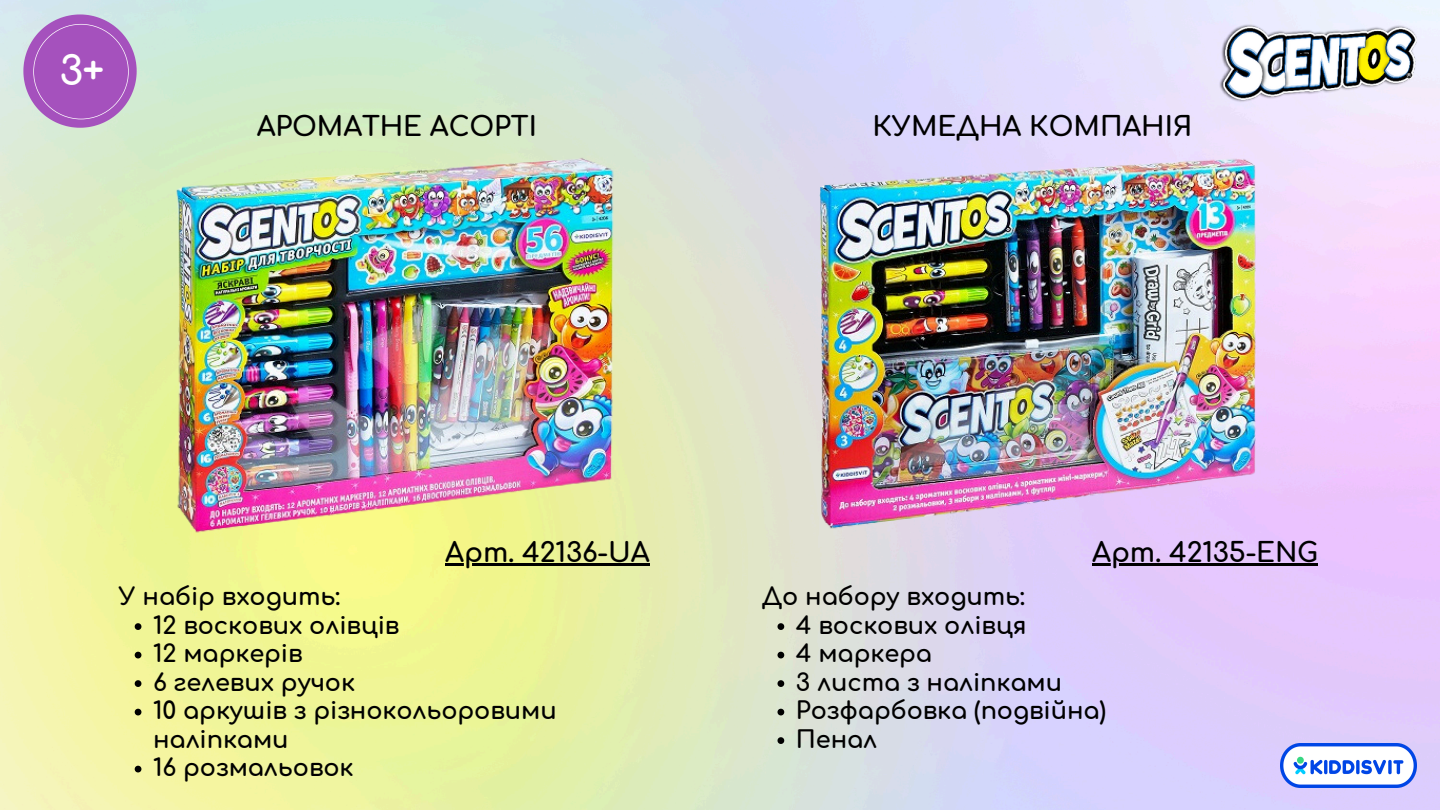
<style>
.page{position:relative;width:1440px;height:810px;background:#fff}
.page>*{position:absolute;margin:0;border:0;box-sizing:border-box;transform-origin:0 0}
.t1{font:700 39.9px "Comfortaa";color:#fff}
.t2{font:700 27px "Comfortaa";letter-spacing:-.005em;color:#000}
.t3{font:700 24px/28.5px "Comfortaa";letter-spacing:-.005em;color:#000}
</style>
<div class="page">
<img style="left:0;top:0;width:1440px;height:810px">
<img style="left:174px;top:138px;width:459px;height:400px">
<svg style="left:135px;top:623px;width:6px;height:7px"></svg>
<svg style="left:135px;top:652px;width:6px;height:6px"></svg>
<svg style="left:135px;top:680px;width:6px;height:7px"></svg>
<svg style="left:135px;top:709px;width:6px;height:6px"></svg>
<svg style="left:135px;top:766px;width:6px;height:6px"></svg>
<img style="left:776px;top:82px;width:524px;height:477px">
<svg style="left:778px;top:623px;width:6px;height:7px"></svg>
<svg style="left:778px;top:652px;width:6px;height:6px"></svg>
<svg style="left:778px;top:680px;width:6px;height:7px"></svg>
<svg style="left:778px;top:709px;width:6px;height:6px"></svg>
<svg style="left:778px;top:737px;width:6px;height:7px"></svg>
<hr style="left:445px;top:563px;width:205px;height:2px;background:#000">
<hr style="left:1092px;top:563px;width:226px;height:2px;background:#000">
<svg style="left:23px;top:14px;width:114px;height:114px;background:#b176c5"></svg>
<img style="left:1190px;top:7px;width:250px;height:108px">
<img style="left:1280px;top:744px;width:136px;height:44px">
<h4 class="t1" style="left:60px;top:49px;width:46px">3+</h4>
<h4 class="t2" style="left:257px;top:112px;width:282px">АРОМАТНЕ АСОРТІ</h4>
<p class="t2" style="left:873px;top:112px;width:321px">КУМЕДНА КОМПАНІЯ</p>
<h2 class="t2" style="left:445px;top:538px;width:206px">Арт. 42136-UA</h2>
<h3 class="t2" style="left:1092px;top:538px;width:228px">Арт. 42135-ENG</h3>
<p class="t3" style="left:119px;top:583px;width:223px">У набір входить:</p>
<p class="t3" style="left:153px;top:612px;width:248px">12 воскових олівців</p>
<h1 class="t3" style="left:153px;top:640px;width:151px">12 маркерів</h1>
<h2 class="t3" style="left:153px;top:669px;width:203px">6 гелевих ручок</h2>
<p class="t3" style="left:153px;top:697px;width:405px">10 аркушів з різнокольоровими наліпками</p>
<h3 class="t3" style="left:153px;top:754px;width:202px">16 розмальовок</h3>
<p class="t3" style="left:762px;top:583px;width:265px">До набору входить:</p>
<p class="t3" style="left:796px;top:612px;width:232px">4 воскових олівця</p>
<p class="t3" style="left:796px;top:640px;width:138px">4 маркера</p>
<p class="t3" style="left:796px;top:669px;width:268px">3 листа з наліпками</p>
<p class="t3" style="left:796px;top:697px;width:312px">Розфарбовка (подвійна)</p>
<p class="t3" style="left:796px;top:726px;width:83px">Пенал</p>
</div>
